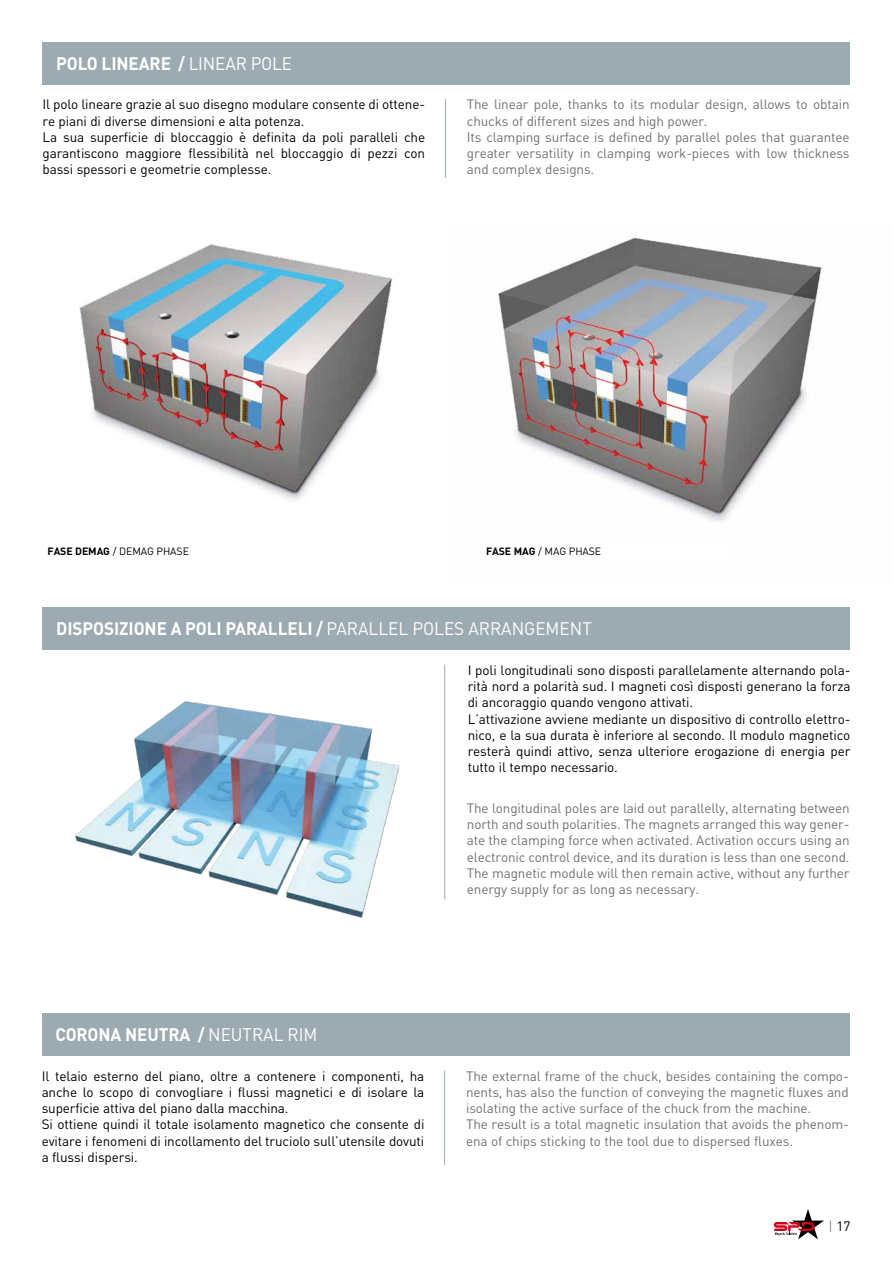
<style>
.page{position:relative;width:893px;height:1263px;background:#fff}
.page>*{position:absolute;margin:0;border:0;box-sizing:border-box;transform-origin:0 0}
.t1{font:700 18px "DIN Pro";letter-spacing:-.005em;color:#fff;scale:.95 1}
.Normale{font:13.5px/16.2px "DIN Pro";letter-spacing:-.01em;color:#000;text-align:justify}
.Normale-2{font:13.5px/16.2px "DIN Pro";letter-spacing:-.01em;color:#707172;text-align:justify}
.Normale-3{font:10.5px "DIN Pro";letter-spacing:-.01em;color:#000}
.s1{font-weight:400}
.s2{font-weight:700}
.s3{color:#808b92}
</style>
<div class="page">
<img style="left:75px;top:701px;width:325px;height:217px">
<div style="left:43px;top:42px;width:807px;height:43px;background:#9caab1"></div>
<hr style="left:445px;top:99px;width:1px;height:79px;background:#9caab1">
<img style="left:79px;top:244px;width:313px;height:256px">
<img style="left:498px;top:237px;width:324px;height:285px">
<div style="left:43px;top:607px;width:807px;height:43px;background:#9caab1"></div>
<hr style="left:444px;top:665px;width:1px;height:234px;background:#9caab1">
<div style="left:42px;top:1013px;width:808px;height:42px;background:#9caab1"></div>
<hr style="left:444px;top:1070px;width:1px;height:95px;background:#9caab1">
<svg style="left:774px;top:1209px;width:50px;height:30px"></svg>
<p class="t1" style="left:56px;top:49px;width:250px">POLO LINEARE / <span class="s1">LINEAR POLE</span></p>
<p class="Normale" style="left:43px;top:95px;width:384px">Il polo lineare grazie al suo disegno modulare consente di ottene&shy;re piani di diverse dimensioni e alta potenza.</p>
<p class="Normale" style="left:43px;top:127px;width:384px">La sua superficie di bloccaggio è definita da poli paralleli che garantiscono maggiore flessibilità nel bloccaggio di pezzi con bassi spessori e geometrie complesse.</p>
<p class="Normale-2" style="left:467px;top:95px;width:384px">The linear pole, thanks to its modular design, allows to obtain chucks of different sizes and high power.</p>
<p class="Normale-2" style="left:467px;top:127px;width:384px">Its clamping surface is defined by parallel poles that guarantee greater versatility in clamping work-pieces with low thickness and complex designs.</p>
<p class="Normale-3" style="left:48px;top:542px;width:143px"><span class="s2">FASE DEMAG</span> / DEMAG PHASE</p>
<p class="Normale-3" style="left:486px;top:542px;width:117px"><span class="s2">FASE MAG</span> / MAG PHASE</p>
<p class="t1" style="left:56px;top:614px;width:565px">DISPOSIZIONE A POLI PARALLELI / <span class="s1">PARALLEL POLES ARRANGEMENT</span></p>
<p class="Normale" style="left:468px;top:661px;width:384px">I poli longitudinali sono disposti parallelamente alternando pola&shy;rità nord a polarità sud. I magneti così disposti generano la forza di ancoraggio quando vengono attivati.</p>
<p class="Normale" style="left:468px;top:709px;width:384px">L’attivazione avviene mediante un dispositivo di controllo elettro&shy;nico, e la sua durata è inferiore al secondo. Il modulo magnetico resterà quindi attivo, senza ulteriore erogazione di energia per tutto il tempo necessario.</p>
<p class="Normale-2" style="left:467px;top:799px;width:384px">The longitudinal poles are laid out parallelly, alternating between north and south polarities. The magnets arranged this way gener&shy;ate the clamping force when activated. Activation occurs using an electronic control device, and its duration is less than one second.<br>The magnetic module will then remain active, without any further energy supply for as long as necessary.</p>
<p class="t1" style="left:55px;top:1019px;width:277px">CORONA NEUTRA / <span class="s1">NEUTRAL RIM</span></p>
<p class="Normale" style="left:42px;top:1066px;width:384px">Il telaio esterno del piano, oltre a contenere i componenti, ha anche lo scopo di convogliare i flussi magnetici e di isolare la superficie attiva del piano dalla macchina.</p>
<p class="Normale" style="left:42px;top:1115px;width:384px">Si ottiene quindi il totale isolamento magnetico che consente di evitare i fenomeni di incollamento del truciolo sull’utensile dovuti a flussi dispersi.</p>
<p class="Normale-2" style="left:466px;top:1066px;width:384px">The external frame of the chuck, besides containing the compo&shy;nents, has also the function of conveying the magnetic fluxes and isolating the active surface of the chuck from the machine.</p>
<p class="Normale-2" style="left:466px;top:1115px;width:384px">The result is a total magnetic insulation that avoids the phenom&shy;ena of chips sticking to the tool due to dispersed fluxes.</p>
<p class="Normale" style="left:829px;top:1216px;width:23px"><span class="s3">|</span> 17</p>
</div>
